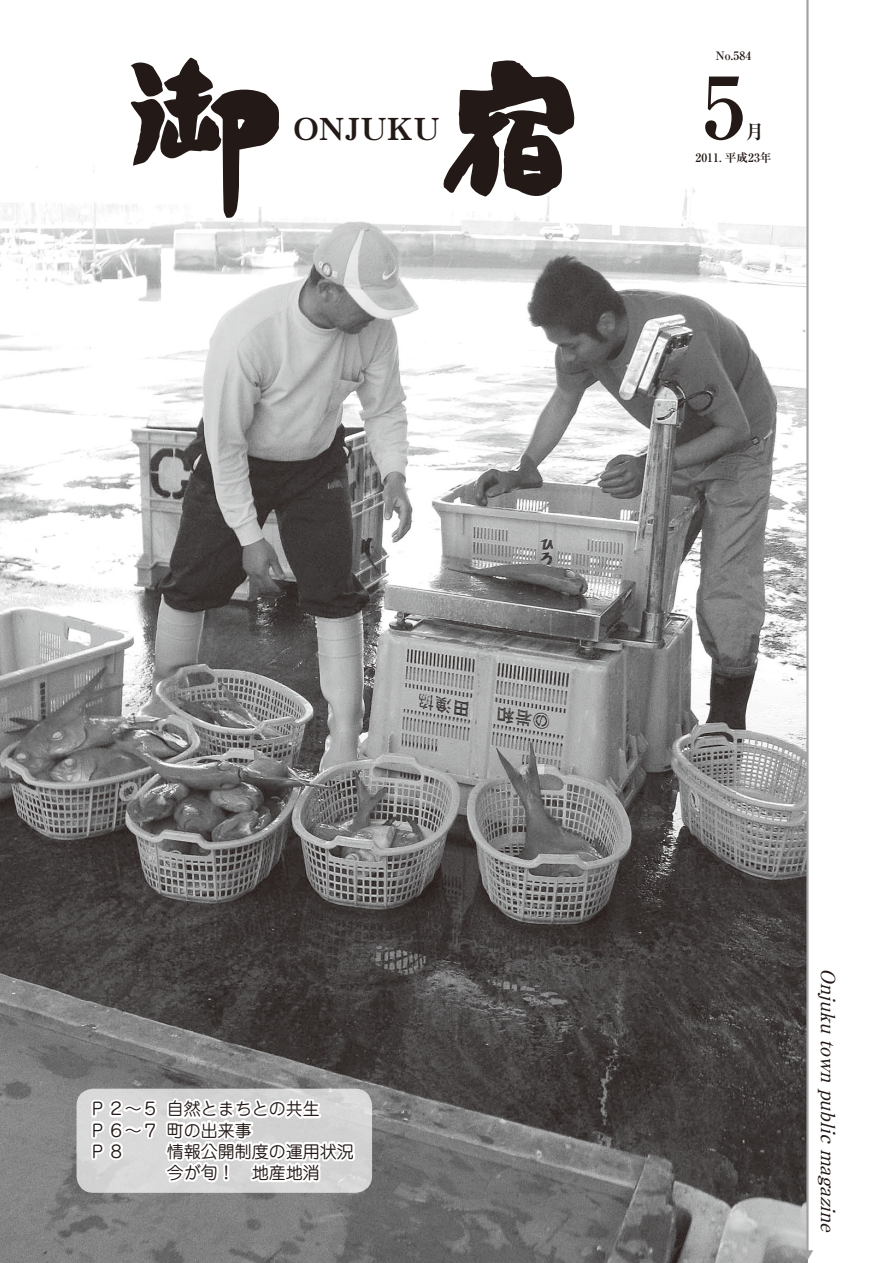
<style>
.page{position:relative;width:893px;height:1263px;background:#fff}
.page>*{position:absolute;margin:0;border:0;box-sizing:border-box;transform-origin:0 0}
.t1{font:700 85.05px "Ryumin Pro";color:#231916}
.t2{font:34.05px "DFHS Mincho Std W9 90 msp RKSJ H";color:#231916}
.t3{font:italic 500 19.2px "Ryumin Pro";color:#231916}
.t4{font:700 19.2px "Ryumin Pro";color:#231916}
.t5{font:16.95px "Jun 201 Pro";color:#231916}
.t6{font:16.65px "Ryumin Pro";color:#a0a0a1;scale:.77 1}
.t7{font:700 11.7px "Ryumin Pro";color:#231916}
</style>
<div class="page">
<img style="left:0;top:166px;width:808px;height:1097px">
<svg style="left:128px;top:57px;width:449px;height:164px"></svg>
<div style="left:77px;top:1089px;width:295px;height:104px;background:#d7d7d7;border-radius:17px"></div>
<svg style="left:89px;top:872px;width:268px;height:313px"></svg>
<hr style="left:806px;top:0;width:3px;height:1254px;background:#a0a0a1">
<h2 class="t2" style="left:293px;top:110px;width:148px">ONJUKU</h2>
<p class="t7" style="left:716px;top:46px;width:37px">No.584</p>
<h1 class="t1" style="left:703px;top:39px;width:44px">5</h1>
<p class="t7" style="left:725px;top:148px;width:48px">平成23年</p>
<p class="t4" style="left:745px;top:116px;width:21px">月</p>
<p class="t7" style="left:695px;top:148px;width:37px">2011．</p>
<p class="t5" style="left:92px;top:1095px;width:68px">P ２～５</p>
<p class="t5" style="left:167px;top:1095px;width:155px">自然とまちとの共生</p>
<p class="t5" style="left:92px;top:1117px;width:68px">P ６～７</p>
<p class="t5" style="left:167px;top:1117px;width:87px">町の出来事</p>
<p class="t5" style="left:92px;top:1138px;width:34px">P８</p>
<p class="t5" style="left:167px;top:1138px;width:189px">情報公開制度の運用状況</p>
<p class="t5" style="left:167px;top:1159px;width:155px">今が旬！　地産地消</p>
<p class="t3" style="left:843px;top:968px;width:272px;rotate:90deg">Onjuku town public magazine</p>
<p class="t6" style="left:801px;top:1242px;width:17px">▼</p>
</div>
